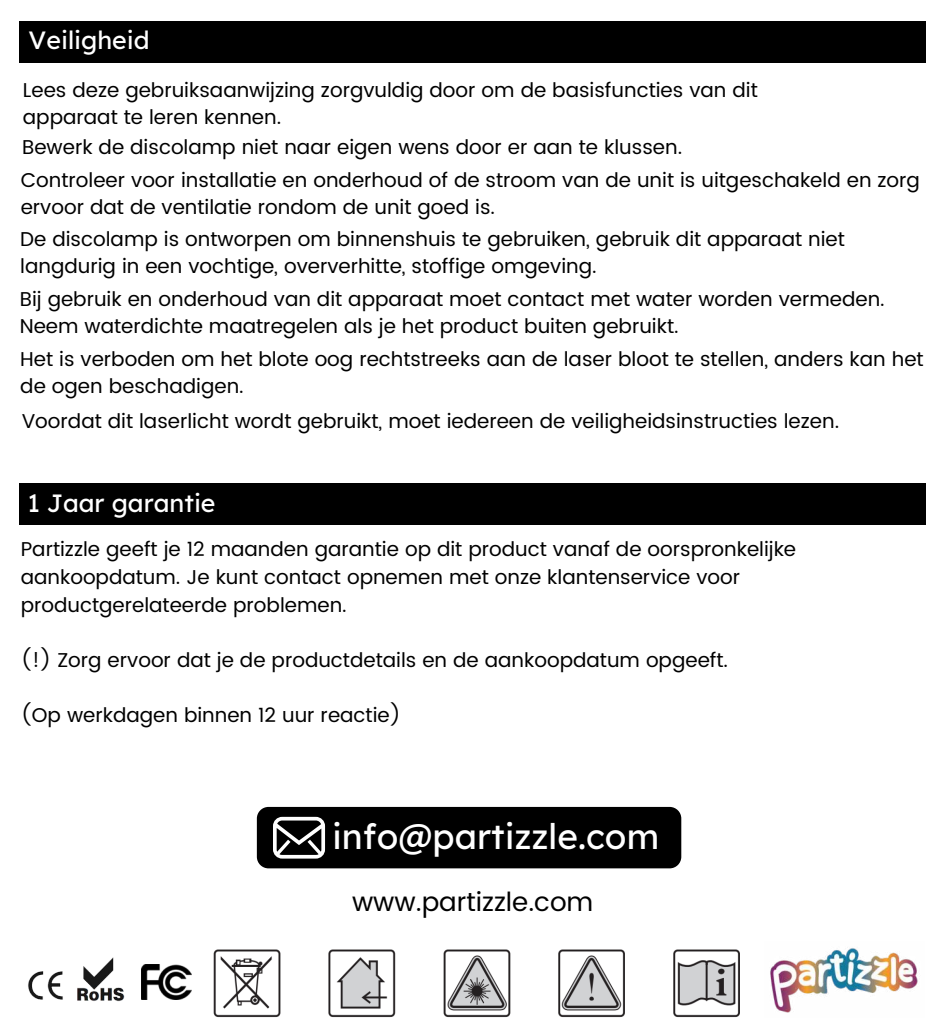
<style>
.page{position:relative;width:938px;height:1032px;background:#fff}
.page>*{position:absolute;margin:0;border:0;box-sizing:border-box;transform-origin:0 0}
.t1{font:35.25px "Lexend Deca";color:#fff}
.t2{font:26.25px "Poppins";color:#000}
.t3{font:24.94px "Lexend Deca";color:#fff}
.t4{font:20px/27.6px "Poppins";color:#000}
</style>
<div class="page">
<div style="left:19px;top:21px;width:907px;height:41px;background:#000"></div>
<img style="left:191px;top:949px;width:549px;height:69px">
<div style="left:19px;top:483px;width:906px;height:41px;background:#000"></div>
<div style="left:257px;top:806px;width:424px;height:62px;background:#000;border-radius:12px"></div>
<svg style="left:273px;top:816px;width:52px;height:42px"></svg>
<img style="left:28px;top:957px;width:97px;height:45px">
<img style="left:142px;top:964px;width:49px;height:35px">
<img style="left:770px;top:948px;width:148px;height:65px">
<p class="t3" style="left:29px;top:19px;width:123px">Veiligheid</p>
<p class="t4" style="left:23px;top:76px;width:736px">Lees deze gebruiksaanwijzing zorgvuldig door om de basisfuncties van dit apparaat te leren kennen.</p>
<p class="t4" style="left:22px;top:134px;width:661px">Bewerk de discolamp niet naar eigen wens door er aan te klussen.</p>
<p class="t4" style="left:21px;top:166px;width:900px">Controleer voor installatie en onderhoud of de stroom van de unit is uitgeschakeld en zorg ervoor dat de ventilatie rondom de unit goed is.</p>
<p class="t4" style="left:20px;top:225px;width:826px">De discolamp is ontworpen om binnenshuis te gebruiken, gebruik dit apparaat niet langdurig in een vochtige, oververhitte, stoffige omgeving.</p>
<p class="t4" style="left:20px;top:285px;width:866px">Bij gebruik en onderhoud van dit apparaat moet contact met water worden vermeden.<br>Neem waterdichte maatregelen als je het product buiten gebruikt.</p>
<p class="t4" style="left:20px;top:345px;width:904px">Het is verboden om het blote oog rechtstreeks aan de laser bloot te stellen, anders kan het de ogen beschadigen.</p>
<p class="t4" style="left:22px;top:408px;width:819px">Voordat dit laserlicht wordt gebruikt, moet iedereen de veiligheidsinstructies lezen.</p>
<p class="t3" style="left:27px;top:481px;width:190px">1 Jaar garantie</p>
<p class="t4" style="left:21px;top:536px;width:777px">Partizzle geeft je 12 maanden garantie op dit product vanaf de oorspronkelijke aankoopdatum. Je kunt contact opnemen met onze klantenservice voor productgerelateerde problemen.</p>
<p class="t4" style="left:21px;top:646px;width:709px">(!) Zorg ervoor dat je de productdetails en de aankoopdatum opgeeft.</p>
<p class="t4" style="left:21px;top:702px;width:382px">(Op werkdagen binnen 12 uur reactie)</p>
<h1 class="t1" style="left:332px;top:806px;width:328px">info@partizzle.com</h1>
<h2 class="t2" style="left:352px;top:882px;width:243px">www.partizzle.com</h2>
</div>
